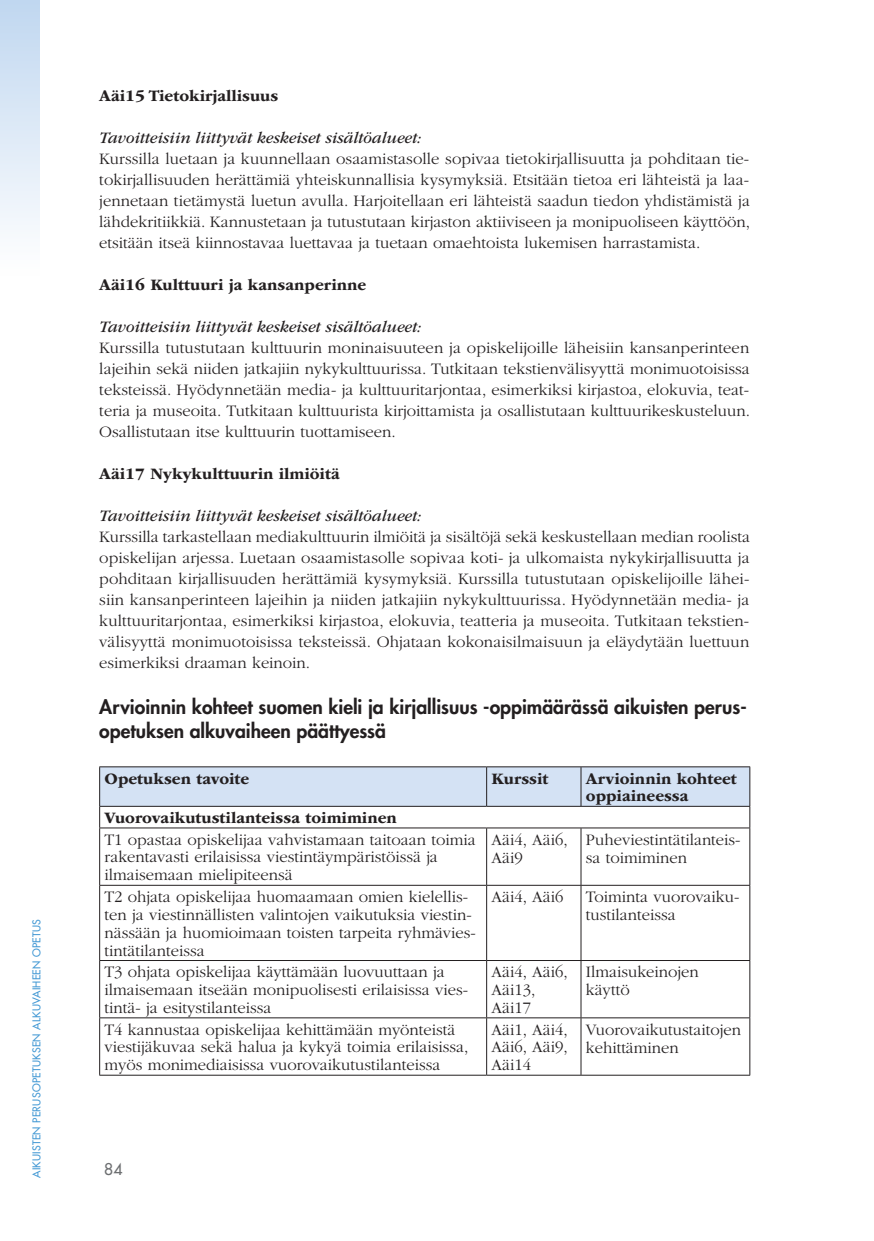
<style>
.page{position:relative;width:874px;height:1241px;background:#fff}
.page>*{position:absolute;margin:0;border:0;box-sizing:border-box;transform-origin:0 0}
.t1{font:800 19.25px/24.5px "Futura Std";color:#231f20}
.t2{font:300 16.62px/17.8px "ITC Garamond Std";color:#231f20}
.t3{font:700 16.62px/17.8px "ITC Garamond Std";color:#231f20}
.t4{font:italic 16.62px "ITC Garamond Std";color:#231f20}
.t5{font:500 15.75px "Futura Std";color:#6d6f71}
.t6{font:500 10.5px "Futura Std";letter-spacing:.025em;color:#4298d4}
</style>
<div class="page">
<div style="left:0;top:0;width:40px;height:275px;background:linear-gradient(to bottom,#c0d7f0,#fff)"></div>
<svg style="left:99px;top:766px;width:651px;height:61px"></svg>
<hr style="left:99px;top:827px;width:387px;height:1px;background:#231f20">
<hr style="left:99px;top:828px;width:1px;height:56px;background:#231f20">
<hr style="left:486px;top:827px;width:94px;height:1px;background:#231f20">
<hr style="left:486px;top:828px;width:1px;height:56px;background:#231f20">
<hr style="left:580px;top:827px;width:169px;height:1px;background:#231f20">
<hr style="left:580px;top:828px;width:1px;height:56px;background:#231f20">
<hr style="left:749px;top:828px;width:1px;height:56px;background:#231f20">
<hr style="left:99px;top:884px;width:387px;height:1px;background:#231f20">
<hr style="left:99px;top:885px;width:1px;height:75px;background:#231f20">
<hr style="left:486px;top:884px;width:94px;height:1px;background:#231f20">
<hr style="left:486px;top:885px;width:1px;height:75px;background:#231f20">
<hr style="left:580px;top:884px;width:169px;height:1px;background:#231f20">
<hr style="left:580px;top:885px;width:1px;height:75px;background:#231f20">
<hr style="left:749px;top:885px;width:1px;height:75px;background:#231f20">
<hr style="left:99px;top:960px;width:387px;height:1px;background:#231f20">
<hr style="left:99px;top:960px;width:1px;height:57px;background:#231f20">
<hr style="left:486px;top:960px;width:94px;height:1px;background:#231f20">
<hr style="left:486px;top:960px;width:1px;height:57px;background:#231f20">
<hr style="left:580px;top:960px;width:169px;height:1px;background:#231f20">
<hr style="left:580px;top:960px;width:1px;height:57px;background:#231f20">
<hr style="left:749px;top:960px;width:1px;height:57px;background:#231f20">
<hr style="left:99px;top:1017px;width:387px;height:1px;background:#231f20">
<hr style="left:99px;top:1018px;width:1px;height:56px;background:#231f20">
<hr style="left:486px;top:1017px;width:94px;height:1px;background:#231f20">
<hr style="left:486px;top:1018px;width:1px;height:56px;background:#231f20">
<hr style="left:580px;top:1017px;width:169px;height:1px;background:#231f20">
<hr style="left:580px;top:1018px;width:1px;height:56px;background:#231f20">
<hr style="left:749px;top:1018px;width:1px;height:56px;background:#231f20">
<hr style="left:99px;top:1074px;width:387px;height:1px;background:#231f20">
<hr style="left:486px;top:1074px;width:94px;height:1px;background:#231f20">
<hr style="left:580px;top:1074px;width:169px;height:1px;background:#231f20">
<p class="t6" style="left:30px;top:1177px;width:261px;rotate:-90deg">AIKUISTEN PERUSOPETUKSEN ALKUVAIHEEN OPETUS</p>
<p class="t3" style="left:99px;top:87px;width:180px">Aäi15 Tietokirjallisuus</p>
<p class="t4" style="left:99px;top:129px;width:324px">Tavoitteisiin liittyvät keskeiset sisältöalueet:</p>
<p class="t2" style="left:99px;top:148px;width:652px;line-height:21px;text-align:justify">Kurssilla luetaan ja kuunnellaan osaamistasolle sopivaa tietokirjallisuutta ja pohditaan tie&shy;tokirjallisuuden herättämiä yhteiskunnallisia kysymyksiä. Etsitään tietoa eri lähteistä ja laa&shy;jennetaan tietämystä luetun avulla. Harjoitellaan eri lähteistä saadun tiedon yhdistämistä ja lähdekritiikkiä. Kannustetaan ja tutustutaan kirjaston aktiiviseen ja monipuoliseen käyttöön, etsitään itseä kiinnostavaa luettavaa ja tuetaan omaehtoista lukemisen harrastamista.</p>
<p class="t3" style="left:99px;top:276px;width:268px">Aäi16 Kulttuuri ja kansanperinne</p>
<p class="t4" style="left:99px;top:318px;width:324px">Tavoitteisiin liittyvät keskeiset sisältöalueet:</p>
<p class="t2" style="left:99px;top:337px;width:652px;line-height:21px;text-align:justify">Kurssilla tutustutaan kulttuurin moninaisuuteen ja opiskelijoille läheisiin kansanperinteen lajeihin sekä niiden jatkajiin nykykulttuurissa. Tutkitaan tekstienvälisyyttä monimuotoisissa teksteissä. Hyödynnetään media- ja kulttuuritarjontaa, esimerkiksi kirjastoa, elokuvia, teat&shy;teria ja museoita. Tutkitaan kulttuurista kirjoittamista ja osallistutaan kulttuurikeskusteluun.<br>Osallistutaan itse kulttuurin tuottamiseen.</p>
<p class="t3" style="left:99px;top:465px;width:242px">Aäi17 Nykykulttuurin ilmiöitä</p>
<p class="t4" style="left:99px;top:507px;width:324px">Tavoitteisiin liittyvät keskeiset sisältöalueet:</p>
<p class="t2" style="left:99px;top:526px;width:652px;line-height:21px;text-align:justify">Kurssilla tarkastellaan mediakulttuurin ilmiöitä ja sisältöjä sekä keskustellaan median roolista opiskelijan arjessa. Luetaan osaamistasolle sopivaa koti- ja ulkomaista nykykirjallisuutta ja pohditaan kirjallisuuden herättämiä kysymyksiä. Kurssilla tutustutaan opiskelijoille lähei&shy;siin kansanperinteen lajeihin ja niiden jatkajiin nykykulttuurissa. Hyödynnetään media- ja kulttuuritarjontaa, esimerkiksi kirjastoa, elokuvia, teatteria ja museoita. Tutkitaan tekstien&shy;välisyyttä monimuotoisissa teksteissä. Ohjataan kokonaisilmaisuun ja eläydytään luettuun esimerkiksi draaman keinoin.</p>
<p class="t1" style="left:99px;top:694px;width:648px">Arvioinnin kohteet suomen kieli ja kirjallisuus -oppimäärässä aikuisten perus&shy;opetuksen alkuvaiheen päättyessä</p>
<p class="t3" style="left:105px;top:769px;width:146px">Opetuksen tavoite</p>
<p class="t3" style="left:491px;top:769px;width:58px">Kurssit</p>
<p class="t3" style="left:585px;top:769px;width:152px">Arvioinnin kohteet oppiaineessa</p>
<p class="t3" style="left:105px;top:808px;width:293px">Vuorovaikutustilanteissa toimiminen</p>
<p class="t2" style="left:105px;top:830px;width:372px">T1 opastaa opiskelijaa vahvistamaan taitoaan toimia rakentavasti erilaisissa viestintäympäristöissä ja ilmaisemaan mielipiteensä</p>
<p class="t2" style="left:491px;top:830px;width:78px">Aäi4, Aäi6,<br>Aäi9</p>
<p class="t2" style="left:585px;top:830px;width:156px">Puheviestintätilanteis&shy;sa toimiminen</p>
<p class="t2" style="left:105px;top:887px;width:372px">T2 ohjata opiskelijaa huomaamaan omien kielellis&shy;ten ja viestinnällisten valintojen vaikutuksia viestin&shy;nässään ja huomioimaan toisten tarpeita ryhmävies&shy;tintätilanteissa</p>
<p class="t2" style="left:491px;top:887px;width:73px">Aäi4, Aäi6</p>
<p class="t2" style="left:585px;top:887px;width:155px">Toiminta vuorovaiku&shy;tustilanteissa</p>
<p class="t2" style="left:105px;top:963px;width:365px">T3 ohjata opiskelijaa käyttämään luovuuttaan ja ilmaisemaan itseään monipuolisesti erilaisissa vies&shy;tintä- ja esitystilanteissa</p>
<p class="t2" style="left:491px;top:963px;width:78px">Aäi4, Aäi6,<br>Aäi13,<br>Aäi17</p>
<p class="t2" style="left:585px;top:963px;width:114px">Ilmaisukeinojen käyttö</p>
<p class="t2" style="left:105px;top:1020px;width:365px">T4 kannustaa opiskelijaa kehittämään myönteistä viestijäkuvaa sekä halua ja kykyä toimia erilaisissa, myös monimediaisissa vuorovaikutustilanteissa</p>
<p class="t2" style="left:491px;top:1020px;width:78px;text-align:justify">Aäi1, Aäi4, Aäi6, Aäi9, Aäi14</p>
<p class="t2" style="left:585px;top:1020px;width:156px">Vuorovaikutustaitojen kehittäminen</p>
<p class="t5" style="left:104px;top:1159px;width:20px">84</p>
</div>
